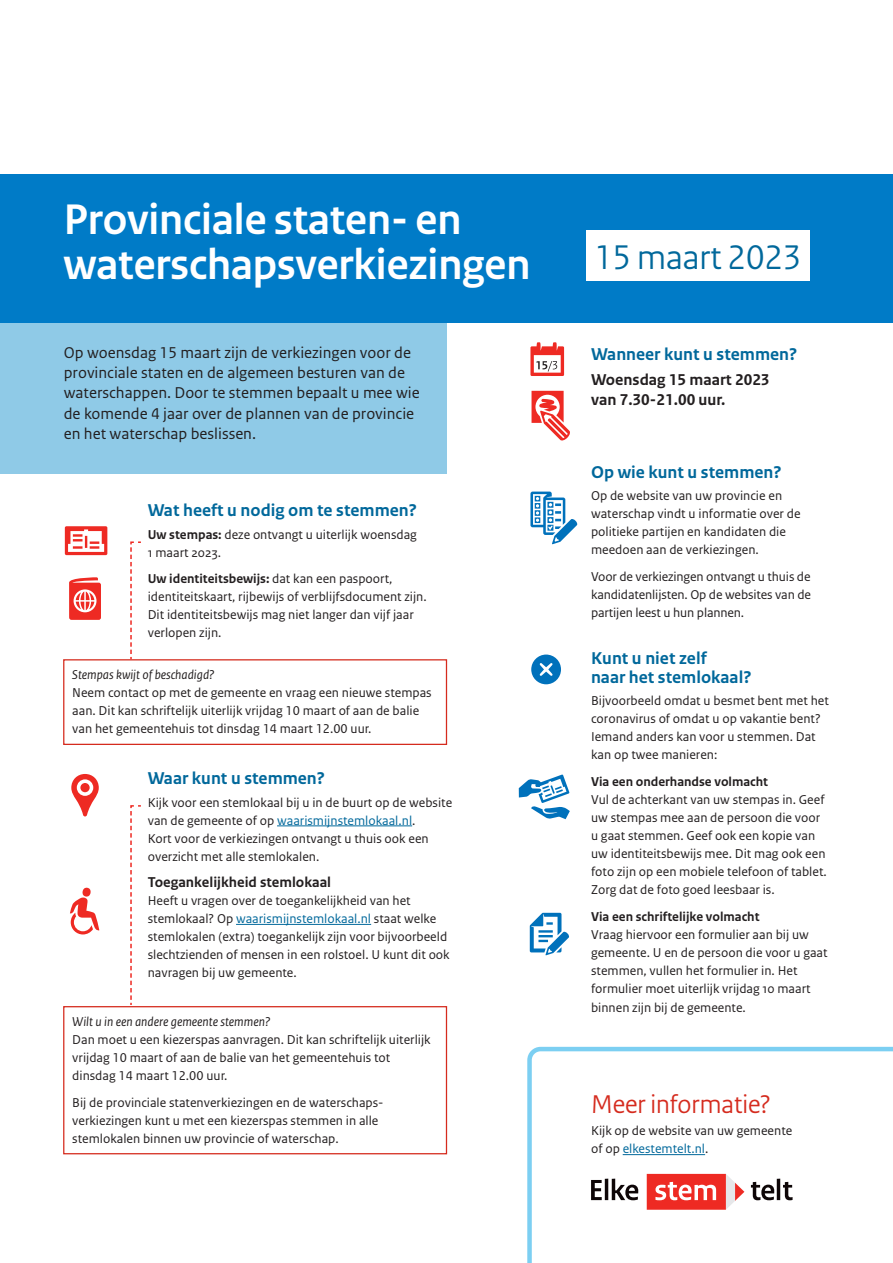
<style>
.page{position:relative;width:893px;height:1263px;background:#fff}
.page>*{position:absolute;margin:0;border:0;box-sizing:border-box;transform-origin:0 0}
.H1_RO_Titel{font:700 45px/45px "Rijksoverheid Sans Heading";color:#fff}
.Subtitel{font:36px "Rijksoverheid Sans Heading";color:#01689b}
.Meer_info{font:27px "Rijksoverheid Sans Heading";color:#d52b1e}
.H2_-_tussenkopje{font:700 18px "Rijksoverheid Sans Text";color:#01689b}
.H2_RO_Paragraafkop_S{font:700 18px "Rijksoverheid Sans Text";color:#01689b}
.P-Intro{font:16.5px/20.2px "Rijksoverheid Sans Text";color:#231f20}
.P-Intro-2{font:700 16.5px "Rijksoverheid Sans Text";color:#231f20}
.P_RO_Broodtekst_Sans{font:700 15px "Rijksoverheid Sans Text";color:#231f20}
.P_RO_Broodtekst_Sans-2{font:13.5px/18px "Rijksoverheid Sans Text";color:#231f20}
.P-Tekst_in_rood_kade{font:13.5px/18px "Rijksoverheid Sans Text";color:#231f20}
.P-Tekst_in_rood_kade-2{font:italic 13.5px "Rijksoverheid Sans Text";color:#231f20}
.tussenkop{font:700 13.5px "Rijksoverheid Sans Text";color:#231f20}
.s1{font-weight:700}
.s2{color:#01689b}
</style>
<div class="page">
<svg style="left:530px;top:913px;width:39px;height:42px"></svg>
<svg style="left:69px;top:577px;width:32px;height:43px"></svg>
<svg style="left:65px;top:526px;width:42px;height:29px"></svg>
<svg style="left:519px;top:774px;width:51px;height:45px"></svg>
<svg style="left:531px;top:391px;width:39px;height:50px"></svg>
<svg style="left:71px;top:774px;width:28px;height:42px"></svg>
<svg style="left:70px;top:887px;width:29px;height:47px"></svg>
<svg style="left:130px;top:541px;width:11px;height:118px"></svg>
<svg style="left:130px;top:805px;width:11px;height:200px"></svg>
<svg style="left:527px;top:1047px;width:366px;height:216px"></svg>
<svg style="left:530px;top:342px;width:34px;height:34px"></svg>
<div style="left:531px;top:654px;width:30px;height:30px;background:#0071bb;border-radius:50%"></div>
<svg style="left:540px;top:663px;width:13px;height:13px"></svg>
<svg style="left:530px;top:492px;width:48px;height:52px"></svg>
<div style="left:0;top:274px;width:446px;height:200px;background:#8fcae7"></div>
<div style="left:0;top:174px;width:893px;height:149px;background:#007bc7"></div>
<div style="left:63px;top:659px;width:384px;height:86px;border:1px solid #d52b1e"></div>
<hr style="left:277px;top:825px;width:135px;height:1px;background:#01689b">
<hr style="left:236px;top:924px;width:135px;height:1px;background:#01689b">
<hr style="left:623px;top:1154px;width:82px;height:1px;background:#01689b">
<div style="left:647px;top:1174px;width:79px;height:36px;background:#ee2a23"></div>
<svg style="left:726px;top:1174px;width:18px;height:36px"></svg>
<svg style="left:655px;top:1182px;width:61px;height:18px"></svg>
<svg style="left:591px;top:1180px;width:11px;height:20px"></svg>
<hr style="left:605px;top:1178px;width:3px;height:22px;background:#0e0607">
<svg style="left:612px;top:1178px;width:26px;height:22px"></svg>
<svg style="left:751px;top:1182px;width:23px;height:18px"></svg>
<hr style="left:777px;top:1178px;width:3px;height:22px;background:#0e0607">
<svg style="left:783px;top:1182px;width:9px;height:18px"></svg>
<div style="left:63px;top:1006px;width:384px;height:148px;border:1px solid #d52b1e"></div>
<div style="left:587px;top:230px;width:223px;height:51px;background:#fff"></div>
<h1 class="H1_RO_Titel" style="left:64px;top:198px;width:468px">Provinciale staten- en waterschapsverkiezingen</h1>
<p class="P-Intro" style="left:64px;top:343px;width:357px">Op woensdag 15 maart zijn de verkiezingen voor de provinciale staten en de algemeen besturen van de waterschappen. Door te stemmen bepaalt u mee wie de komende 4 jaar over de plannen van de provincie en het waterschap beslissen.</p>
<h2 class="H2_-_tussenkopje" style="left:148px;top:500px;width:271px">Wat heeft u nodig om te stemmen?</h2>
<p class="P_RO_Broodtekst_Sans-2" style="left:148px;top:525px;width:271px"><span class="s1">Uw stempas:</span> deze ontvangt u uiterlijk woensdag<br>1 maart 2023.</p>
<p class="P_RO_Broodtekst_Sans-2" style="left:148px;top:570px;width:281px"><span class="s1">Uw identiteitsbewijs:</span> dat kan een paspoort, identiteitskaart, rijbewijs of verblijfsdocument zijn.<br>Dit identiteitsbewijs mag niet langer dan vijf jaar verlopen zijn.</p>
<p class="P-Tekst_in_rood_kade-2" style="left:72px;top:667px;width:144px">Stempas kwijt of beschadigd?</p>
<p class="P-Tekst_in_rood_kade" style="left:72px;top:684px;width:361px">Neem contact op met de gemeente en vraag een nieuwe stempas aan. Dit kan schriftelijk uiterlijk vrijdag 10 maart of aan de balie van het gemeentehuis tot dinsdag 14 maart 12.00 uur.</p>
<h2 class="H2_-_tussenkopje" style="left:148px;top:768px;width:179px">Waar kunt u stemmen?</h2>
<p class="P_RO_Broodtekst_Sans-2" style="left:148px;top:793px;width:306px">Kijk voor een stemlokaal bij u in de buurt op de website van de gemeente of op <span class="s2">waarismijnstemlokaal.nl</span>.<br>Kort voor de verkiezingen ontvangt u thuis ook een overzicht met alle stemlokalen.</p>
<p class="P_RO_Broodtekst_Sans" style="left:148px;top:874px;width:185px">Toegankelijkheid stemlokaal</p>
<p class="P_RO_Broodtekst_Sans-2" style="left:148px;top:892px;width:303px">Heeft u vragen over de toegankelijkheid van het stemlokaal? Op <span class="s2">waarismijnstemlokaal.nl</span> staat welke stemlokalen (extra) toegankelijk zijn voor bijvoorbeeld slechtzienden of mensen in een rolstoel. U kunt dit ook navragen bij uw gemeente.</p>
<p class="P-Tekst_in_rood_kade-2" style="left:72px;top:1014px;width:200px">Wilt u in een andere gemeente stemmen?</p>
<p class="P-Tekst_in_rood_kade" style="left:72px;top:1031px;width:360px">Dan moet u een kiezerspas aanvragen. Dit kan schriftelijk uiterlijk vrijdag 10 maart of aan de balie van het gemeentehuis tot</p>
<p class="P-Tekst_in_rood_kade" style="left:72px;top:1067px;width:157px">dinsdag 14 maart 12.00 uur.</p>
<p class="P-Tekst_in_rood_kade" style="left:72px;top:1093px;width:313px">Bij de provinciale statenverkiezingen en de waterschaps&shy;verkiezingen kunt u met een kiezerspas stemmen in alle stemlokalen binnen uw provincie of waterschap.</p>
<p class="Subtitel" style="left:594px;top:237px;width:208px">15 maart 2023</p>
<h2 class="H2_-_tussenkopje" style="left:591px;top:344px;width:208px">Wanneer kunt u stemmen?</h2>
<p class="P-Intro-2" style="left:591px;top:370px;width:180px">Woensdag 15 maart 2023</p>
<p class="P-Intro-2" style="left:591px;top:390px;width:136px">van 7.30-21.00 uur.</p>
<h2 class="H2_RO_Paragraafkop_S" style="left:591px;top:462px;width:192px">Op wie kunt u stemmen?</h2>
<p class="P_RO_Broodtekst_Sans-2" style="left:591px;top:487px;width:211px">Op de website van uw provincie en waterschap vindt u informatie over de politieke partijen en kandidaten die meedoen aan de verkiezingen.</p>
<p class="P_RO_Broodtekst_Sans-2" style="left:591px;top:568px;width:221px;text-align:justify">Voor de verkiezingen ontvangt u thuis de kandidatenlijsten. Op de websites van de partijen leest u hun plannen.</p>
<h2 class="H2_RO_Paragraafkop_S" style="left:591px;top:648px;width:117px">Kunt u niet zelf</h2>
<h2 class="H2_RO_Paragraafkop_S" style="left:591px;top:667px;width:162px">naar het stemlokaal?</h2>
<p class="P_RO_Broodtekst_Sans-2" style="left:591px;top:692px;width:239px">Bijvoorbeeld omdat u besmet bent met het coronavirus of omdat u op vakantie bent?<br>Iemand anders kan voor u stemmen. Dat kan op twee manieren:</p>
<p class="tussenkop" style="left:591px;top:774px;width:179px">Via een onderhandse volmacht</p>
<p class="P_RO_Broodtekst_Sans-2" style="left:591px;top:791px;width:237px">Vul de achterkant van uw stempas in. Geef uw stempas mee aan de persoon die voor u gaat stemmen. Geef ook een kopie van uw identiteitsbewijs mee. Dit mag ook een foto zijn op een mobiele telefoon of tablet.<br>Zorg dat de foto goed leesbaar is.</p>
<p class="tussenkop" style="left:591px;top:908px;width:170px">Via een schriftelijke volmacht</p>
<p class="P_RO_Broodtekst_Sans-2" style="left:591px;top:925px;width:238px">Vraag hiervoor een formulier aan bij uw gemeente. U en de persoon die voor u gaat stemmen, vullen het formulier in. Het formulier moet uiterlijk vrijdag 10 maart binnen zijn bij de gemeente.</p>
<p class="Meer_info" style="left:591px;top:1088px;width:181px">Meer informatie?</p>
<p class="P_RO_Broodtekst_Sans-2" style="left:591px;top:1122px;width:203px">Kijk op de website van uw gemeente of op <span class="s2">elkestemtelt.nl</span>.</p>
</div>
